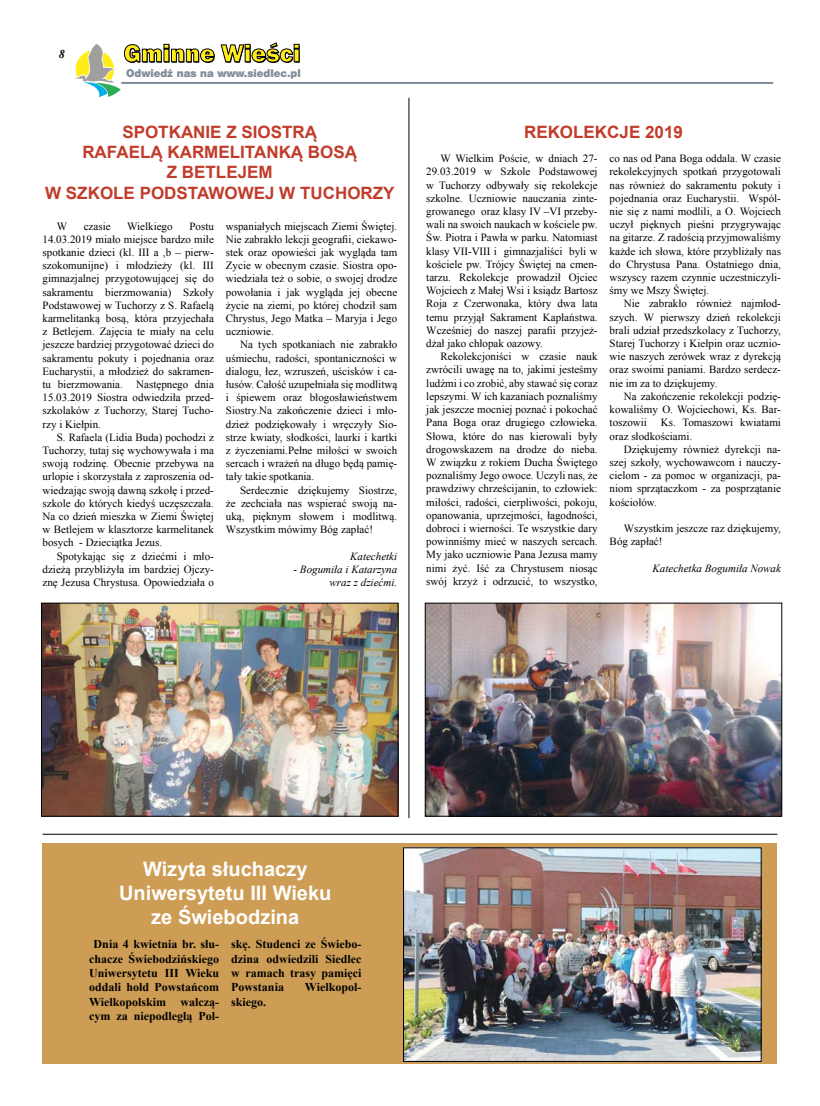
<style>
.page{position:relative;width:820px;height:1106px;background:#fff}
.page>*{position:absolute;margin:0;border:0;box-sizing:border-box;transform-origin:0 0}
.t1{font:700 20px/24px "Arial";color:#fff;text-align:center}
.t2{font:700 17px/20.4px "Arial";color:#c13c2a;text-align:center}
.t3{font:700 12px/14.4px "Times New Roman";color:#000;text-align:center}
.t4{font:italic 700 12px "Times New Roman";color:#000}
.t5{font:11px/13.2px "Times New Roman";color:#000;text-align:justify}
.t6{font:italic 11px/13.2px "Times New Roman";color:#000;text-align:right}
.t7{font:10px "Swis 721 Blk 2 EU";color:#7f8c9a}
</style>
<div class="page">
<svg style="left:75px;top:43px;width:224px;height:54px"></svg>
<hr style="left:121px;top:82px;width:651px;height:2px;background:#7f8c9a">
<img style="left:43px;top:604px;width:353px;height:210px">
<div style="left:41px;top:602px;width:357px;height:214px;border:1px solid #000"></div>
<hr style="left:408px;top:98px;width:1px;height:720px;background:#000">
<img style="left:426px;top:604px;width:354px;height:210px">
<div style="left:424px;top:602px;width:358px;height:214px;border:1px solid #000"></div>
<hr style="left:43px;top:833px;width:734px;height:1px;background:#000">
<div style="left:43px;top:843px;width:734px;height:220px;background:#ce9d55"></div>
<img style="left:405px;top:849px;width:354px;height:211px">
<div style="left:403px;top:847px;width:358px;height:215px;border:1px solid #000"></div>
<p class="t4" style="left:59px;top:46px;width:7px">8</p>
<p class="t7" style="left:126px;top:66px;width:176px">Odwiedź nas na www.siedlec.pl</p>
<h2 class="t2" style="left:45px;top:122px;width:351px">SPOTKANIE Z SIOSTRĄ<br>RAFAELĄ KARMELITANKĄ BOSĄ<br>Z BETLEJEM<br>W SZKOLE PODSTAWOWEJ W TUCHORZY</h2>
<p class="t5" style="left:57px;top:219px;width:12px">W</p>
<p class="t5" style="left:84px;top:219px;width:28px">czasie</p>
<p class="t5" style="left:127px;top:219px;width:47px">Wielkiego</p>
<p class="t5" style="left:43px;top:219px;width:173px;text-indent:147px">Postu 14.03.2019 miało miejsce bardzo miłe spotkanie dzieci (kl. III a ,b – pierw&shy;szokomunijne) i młodzieży (kl. III gimnazjalnej przygotowującej się do sakramentu bierzmowania) Szkoły Podstawowej w Tuchorzy z S. Rafaelą karmelitanką bosą, która przyjechała z Betlejem. Zajęcia te miały na celu jeszcze bardziej przygotować dzieci do sakramentu pokuty i pojednania oraz Eucharystii, a młodzież do sakramen&shy;tu bierzmowania. Następnego dnia 15.03.2019 Siostra odwiedziła przed&shy;szkolaków z Tuchorzy, Starej Tucho&shy;rzy i Kiełpin.</p>
<p class="t5" style="left:43px;top:430px;width:173px;text-indent:14px">S. Rafaela (Lidia Buda) pochodzi z Tuchorzy, tutaj się wychowywała i ma swoją rodzinę. Obecnie przebywa na urlopie i skorzystała z zaproszenia od&shy;wiedzając swoją dawną szkołę i przed&shy;szkole do których kiedyś uczęszczała.<br>Na co dzień mieszka w Ziemi Świętej w Betlejem w klasztorze karmelitanek bosych - Dzieciątka Jezus.</p>
<p class="t5" style="left:43px;top:549px;width:173px;text-indent:14px">Spotykając się z dziećmi i mło&shy;dzieżą przybliżyła im bardziej Ojczy&shy;znę Jezusa Chrystusa. Opowiedziała o</p>
<p class="t5" style="left:226px;top:219px;width:173px">wspaniałych miejscach Ziemi Świętej.<br>Nie zabrakło lekcji geografii, ciekawo&shy;stek oraz opowieści jak wygląda tam Zycie w obecnym czasie. Siostra opo&shy;wiedziała też o sobie, o swojej drodze powołania i jak wygląda jej obecne życie na ziemi, po której chodził sam Chrystus, Jego Matka – Maryja i Jego uczniowie.</p>
<p class="t5" style="left:226px;top:338px;width:173px;text-indent:14px">Na tych spotkaniach nie zabrakło uśmiechu, radości, spontaniczności w dialogu, łez, wzruszeń, uścisków i ca&shy;łusów. Całość uzupełniała się modlitwą i śpiewem oraz błogosławieństwem Siostry.Na zakończenie dzieci i mło&shy;dzież podziękowały i wręczyły Sio&shy;strze kwiaty, słodkości, laurki i kartki z życzeniami.Pełne miłości w swoich sercach i wrażeń na długo będą pamię&shy;tały takie spotkania.</p>
<p class="t5" style="left:226px;top:483px;width:173px;text-indent:14px">Serdecznie dziękujemy Siostrze, że zechciała nas wspierać swoją na&shy;uką, pięknym słowem i modlitwą.<br>Wszystkim mówimy Bóg zapłać!</p>
<p class="t6" style="left:350px;top:549px;width:49px">Katechetki</p>
<p class="t6" style="left:293px;top:562px;width:105px">- Bogumiła i Katarzyna wraz z dziećmi.</p>
<h2 class="t2" style="left:524px;top:122px;width:160px">REKOLEKCJE 2019</h2>
<p class="t5" style="left:426px;top:152px;width:173px;text-indent:14px">W Wielkim Poście, w dniach 27- 29.03.2019 w Szkole Podstawowej w Tuchorzy odbywały się rekolekcje szkolne. Uczniowie nauczania zinte&shy;growanego oraz klasy IV –VI przeby&shy;wali na swoich naukach w kościele pw.<br>Św. Piotra i Pawła w parku. Natomiast klasy VII-VIII i gimnazjaliści byli w kościele pw. Trójcy Świętej na cmen&shy;tarzu. Rekolekcje prowadził Ojciec Wojciech z Małej Wsi i ksiądz Bartosz Roja z Czerwonaka, który dwa lata temu przyjął Sakrament Kapłaństwa.<br>Wcześniej do naszej parafii przyjeż&shy;dżał jako chłopak oazowy.</p>
<p class="t5" style="left:426px;top:350px;width:173px;text-indent:14px">Rekolekcjoniści w czasie nauk zwrócili uwagę na to, jakimi jesteśmy ludźmi i co zrobić, aby stawać się coraz lepszymi. W ich kazaniach poznaliśmy jak jeszcze mocniej poznać i pokochać Pana Boga oraz drugiego człowieka.<br>Słowa, które do nas kierowali były drogowskazem na drodze do nieba.<br>W związku z rokiem Ducha Świętego poznaliśmy Jego owoce. Uczyli nas, że prawdziwy chrześcijanin, to człowiek: miłości, radości, cierpliwości, pokoju, opanowania, uprzejmości, łagodności, dobroci i wierności. Te wszystkie dary powinniśmy mieć w naszych sercach.<br>My jako uczniowie Pana Jezusa mamy nimi żyć. Iść za Chrystusem niosąc swój krzyż i odrzucić, to wszystko,</p>
<p class="t5" style="left:609px;top:152px;width:173px">co nas od Pana Boga oddala. W czasie rekolekcyjnych spotkań przygotowali nas również do sakramentu pokuty i pojednania oraz Eucharystii. Wspól&shy;nie się z nami modlili, a O. Wojciech uczył pięknych pieśni przygrywając na gitarze. Z radością przyjmowaliśmy każde ich słowa, które przybliżały nas do Chrystusa Pana. Ostatniego dnia, wszyscy razem czynnie uczestniczyli&shy;śmy we Mszy Świętej.</p>
<p class="t5" style="left:609px;top:297px;width:173px;text-indent:14px">Nie zabrakło również najmłod&shy;szych. W pierwszy dzień rekolekcji brali udział przedszkolacy z Tuchorzy, Starej Tuchorzy i Kiełpin oraz ucznio&shy;wie naszych zerówek wraz z dyrekcją oraz swoimi paniami. Bardzo serdecz&shy;nie im za to dziękujemy.</p>
<p class="t5" style="left:609px;top:389px;width:173px;text-indent:14px">Na zakończenie rekolekcji podzię&shy;kowaliśmy O. Wojciechowi, Ks. Bar&shy;toszowii</p>
<p class="t5" style="left:609px;top:416px;width:173px;text-indent:51px">Ks. Tomaszowi kwiatami oraz słodkościami.</p>
<p class="t5" style="left:609px;top:442px;width:173px;text-indent:14px">Dziękujemy również dyrekcji na&shy;szej szkoły, wychowawcom i nauczy&shy;cielom - za pomoc w organizacji, pa&shy;niom sprzątaczkom - za posprzątanie kościołów.</p>
<p class="t5" style="left:609px;top:521px;width:173px;text-indent:14px">Wszystkim jeszcze raz dziękujemy,<br>Bóg zapłać!</p>
<p class="t6" style="left:652px;top:561px;width:130px">Katechetka Bogumiła Nowak</p>
<h1 class="t1" style="left:119px;top:857px;width:214px">Wizyta słuchaczy<br>Uniwersytetu III Wieku ze Świebodzina</h1>
<p class="t3" style="left:89px;top:936px;width:132px">Dnia 4 kwietnia br. słu&shy;chacze Świebodzińskiego<br>Uniwersytetu III Wieku oddali hołd Powstańcom<br>Wielkopolskim walczą&shy;cym za niepodległą Pol-</p>
<p class="t3" style="left:231px;top:936px;width:132px;text-align:justify">skę. Studenci ze Świebo&shy;dzina odwiedzili Siedlec w ramach trasy pamięci Powstania</p>
<p class="t3" style="left:305px;top:979px;width:58px">Wielkopol-</p>
<p class="t3" style="left:231px;top:994px;width:37px">skiego.</p>
</div>
